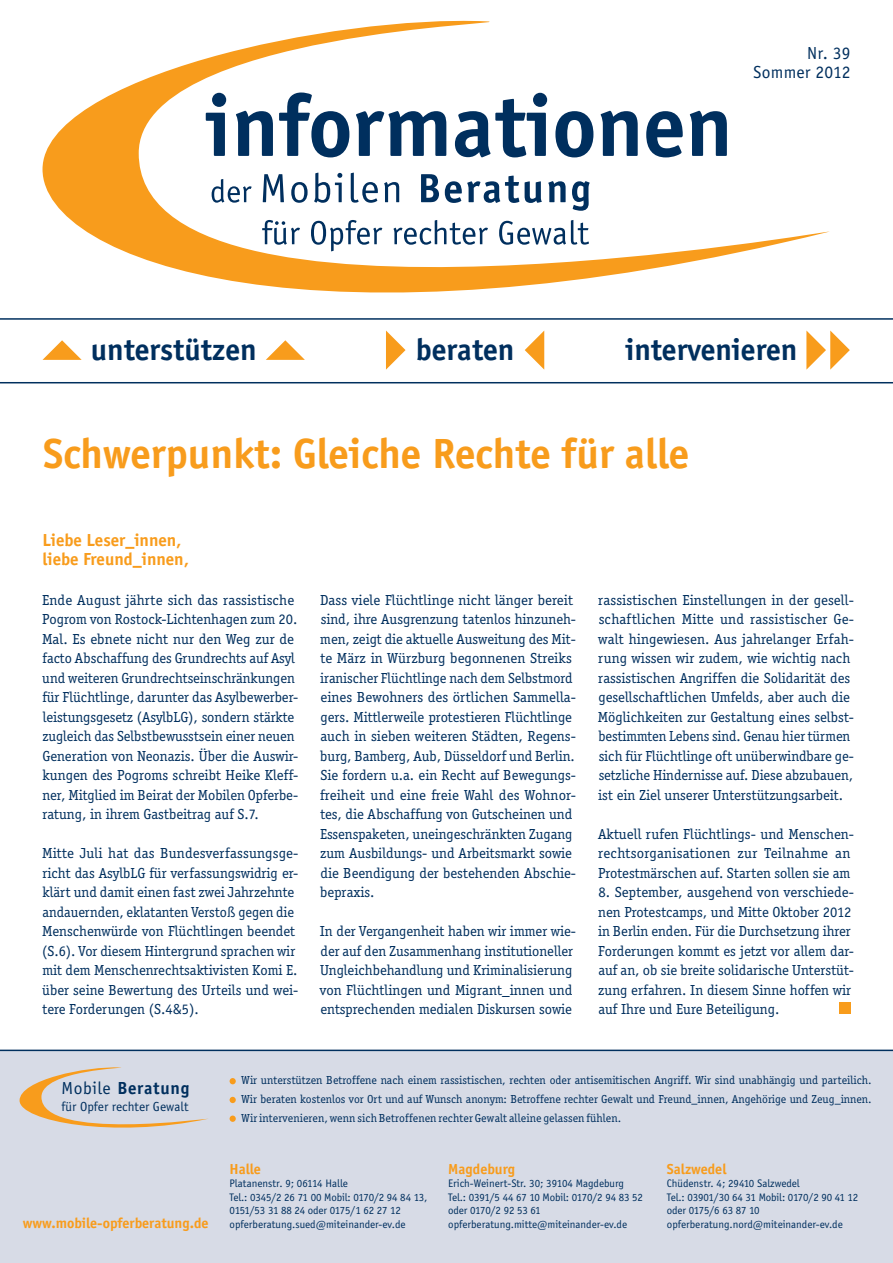
<style>
.page{position:relative;width:893px;height:1263px;background:#fff}
.page>*{position:absolute;margin:0;border:0;box-sizing:border-box;transform-origin:0 0}
.t1{font:700 43.5px "Officina Sans";color:#f89c1c}
.t2{font:700 31.5px "Officina Sans";color:#002f5e}
.t3{font:700 18px/18.8px "Officina Sans";color:#f89c1c}
.t4{font:18px/19.5px "Officina Sans";letter-spacing:.01em;color:#002f5e;text-align:right}
.t5{font:700 18px "Officina Sans";letter-spacing:.04em;color:#002f5e}
.t6{font:15px/19.5px "Officina Serif";color:#002f5e}
.t7{font:700 15px "Officina Sans";color:#f89c1c}
.t8{font:13.5px "Officina Sans";letter-spacing:.005em;color:#002f5e}
.t9{font:12px/18.8px "Officina Serif";letter-spacing:.01em;color:#002f5e;text-align:justify}
.t10{font:11.25px/13.5px "Officina Sans";color:#002f5e}
.s1{font-weight:400}
</style>
<div class="page">
<div style="left:0;top:1050px;width:893px;height:213px;background:#d7dbe6"></div>
<hr style="left:0;top:1049px;width:893px;height:2px;background:#002f5e">
<svg style="left:20px;top:1067px;width:188px;height:61px"></svg>
<svg style="left:230px;top:1078px;width:6px;height:6px"></svg>
<svg style="left:230px;top:1097px;width:6px;height:6px"></svg>
<div style="left:230px;top:1115px;width:6px;height:7px;background:#f89c1c;border-radius:50%"></div>
<svg style="left:42px;top:20px;width:788px;height:339px"></svg>
<svg style="left:212px;top:179px;width:40px;height:24px"></svg>
<svg style="left:263px;top:173px;width:136px;height:30px"></svg>
<svg style="left:421px;top:174px;width:169px;height:37px"></svg>
<svg style="left:262px;top:220px;width:327px;height:31px"></svg>
<hr style="left:0;top:318px;width:893px;height:2px;background:#002f5e">
<hr style="left:0;top:382px;width:893px;height:1px;background:#002f5e">
<svg style="left:386px;top:330px;width:20px;height:40px"></svg>
<svg style="left:525px;top:330px;width:19px;height:40px"></svg>
<svg style="left:43px;top:340px;width:39px;height:20px"></svg>
<svg style="left:266px;top:340px;width:39px;height:20px"></svg>
<svg style="left:806px;top:330px;width:44px;height:40px"></svg>
<div style="left:839px;top:1002px;width:11px;height:12px;background:#f89c1c"></div>
<p class="t4" style="left:753px;top:43px;width:99px">Nr. 39<br>Sommer 2012</p>
<h2 class="t2" style="left:91px;top:330px;width:167px">unterstützen</h2>
<h2 class="t2" style="left:416px;top:330px;width:100px">beraten</h2>
<h2 class="t2" style="left:625px;top:330px;width:173px">intervenieren</h2>
<h1 class="t1" style="left:43px;top:427px;width:648px">Schwerpunkt: Gleiche Rechte für alle</h1>
<p class="t3" style="left:42px;top:531px;width:148px">Liebe Leser_innen, liebe Freund_innen,</p>
<p class="t6" style="left:42px;top:590px;width:258px">Ende August jährte sich das rassistische Pogrom von Rostock-Lichtenhagen zum 20.<br>Mal. Es ebnete nicht nur den Weg zur de facto Abschaffung des Grundrechts auf Asyl und weiteren Grundrechtseinschränkungen für Flüchtlinge, darunter das Asylbewerber&shy;leistungsgesetz (AsylbLG), sondern stärkte zugleich das Selbstbewusstsein einer neuen Generation von Neonazis. Über die Auswir&shy;kungen des Pogroms schreibt Heike Kleff&shy;ner, Mitglied im Beirat der Mobilen Opferbe&shy;ratung, in ihrem Gastbeitrag auf S.7.</p>
<p class="t6" style="left:42px;top:843px;width:258px">Mitte Juli hat das Bundesverfassungsge&shy;richt das AsylbLG für verfassungswidrig er&shy;klärt und damit einen fast zwei Jahrzehnte andauernden, eklatanten Verstoß gegen die Menschenwürde von Flüchtlingen beendet (S.6). Vor diesem Hintergrund sprachen wir mit dem Menschenrechtsaktivisten Komi E. über seine Bewertung des Urteils und wei&shy;tere Forderungen (S.4&amp;5).</p>
<p class="t6" style="left:320px;top:590px;width:257px">Dass viele Flüchtlinge nicht länger bereit sind, ihre Ausgrenzung tatenlos hinzuneh&shy;men, zeigt die aktuelle Ausweitung des Mit&shy;te März in Würzburg begonnenen Streiks iranischer Flüchtlinge nach dem Selbstmord eines Bewohners des örtlichen Sammella&shy;gers. Mittlerweile protestieren Flüchtlinge auch in sieben weiteren Städten, Regens&shy;burg, Bamberg, Aub, Düsseldorf und Berlin.<br>Sie fordern u.a. ein Recht auf Bewegungs&shy;freiheit und eine freie Wahl des Wohnor&shy;tes, die Abschaffung von Gutscheinen und Essenspaketen, uneingeschränkten Zugang zum Ausbildungs- und Arbeitsmarkt sowie die Beendigung der bestehenden Abschie&shy;bepraxis.</p>
<p class="t6" style="left:320px;top:921px;width:258px">In der Vergangenheit haben wir immer wie&shy;der auf den Zusammenhang institutioneller Ungleichbehandlung und Kriminalisierung von Flüchtlingen und Migrant_innen und entsprechenden medialen Diskursen sowie</p>
<p class="t6" style="left:598px;top:590px;width:258px">rassistischen Einstellungen in der gesell&shy;schaftlichen Mitte und rassistischer Ge&shy;walt hingewiesen. Aus jahrelanger Erfah&shy;rung wissen wir zudem, wie wichtig nach rassistischen Angriffen die Solidarität des gesellschaftlichen Umfelds, aber auch die Möglichkeiten zur Gestaltung eines selbst&shy;bestimmten Lebens sind. Genau hier türmen sich für Flüchtlinge oft unüberwindbare ge&shy;setzliche Hindernisse auf. Diese abzubauen, ist ein Ziel unserer Unterstützungsarbeit.</p>
<p class="t6" style="left:598px;top:824px;width:257px">Aktuell rufen Flüchtlings- und Menschen&shy;rechtsorganisationen zur Teilnahme an<br>Protestmärschen auf. Starten sollen sie am</p>
<p class="t6" style="left:598px;top:882px;width:257px">8. September, ausgehend von verschiede&shy;nen Protestcamps, und Mitte Oktober 2012 in Berlin enden. Für die Durchsetzung ihrer Forderungen kommt es jetzt vor allem dar&shy;auf an, ob sie breite solidarische Unterstüt&shy;zung erfahren. In diesem Sinne hoffen wir auf Ihre und Eure Beteiligung.</p>
<p class="t9" style="left:242px;top:1071px;width:632px">Wir unterstützen Betroffene nach einem rassistischen, rechten oder antisemitischen Angriff. Wir sind unabhängig und parteilich.<br>Wir beraten kostenlos vor Ort und auf Wunsch anonym: Betroffene rechter Gewalt und Freund_innen, Angehörige und Zeug_innen.<br>Wir intervenieren, wenn sich Betroffenen rechter Gewalt alleine gelassen fühlen.</p>
<p class="t7" style="left:230px;top:1160px;width:33px">Halle</p>
<p class="t10" style="left:230px;top:1177px;width:199px">Platanenstr. 9; 06114 Halle<br>Tel.: 0345/2 26 71 00 Mobil: 0170/2 94 84 13, 0151/53 31 88 24 oder 0175/1 62 27 12 opferberatung.sued@miteinander-ev.de</p>
<p class="t5" style="left:62px;top:1077px;width:129px"><span class="s1">Mobile</span> Beratung</p>
<p class="t8" style="left:62px;top:1099px;width:128px">für Opfer rechter Gewalt</p>
<p class="t7" style="left:448px;top:1160px;width:68px">Magdeburg</p>
<p class="t10" style="left:448px;top:1177px;width:196px">Erich-Weinert-Str. 30; 39104 Magdeburg Tel.: 0391/5 44 67 10 Mobil: 0170/2 94 83 52 oder 0170/2 92 53 61 opferberatung.mitte@miteinander-ev.de</p>
<p class="t7" style="left:667px;top:1160px;width:61px">Salzwedel</p>
<p class="t10" style="left:667px;top:1177px;width:193px">Chüdenstr. 4; 29410 Salzwedel<br>Tel.: 03901/30 64 31 Mobil: 0170/2 90 41 12 oder 0175/6 63 87 10</p>
<p class="t7" style="left:23px;top:1214px;width:187px">www.mobile-opferberatung.de</p>
<p class="t10" style="left:667px;top:1217px;width:177px">opferberatung.nord@miteinander-ev.de</p>
</div>
